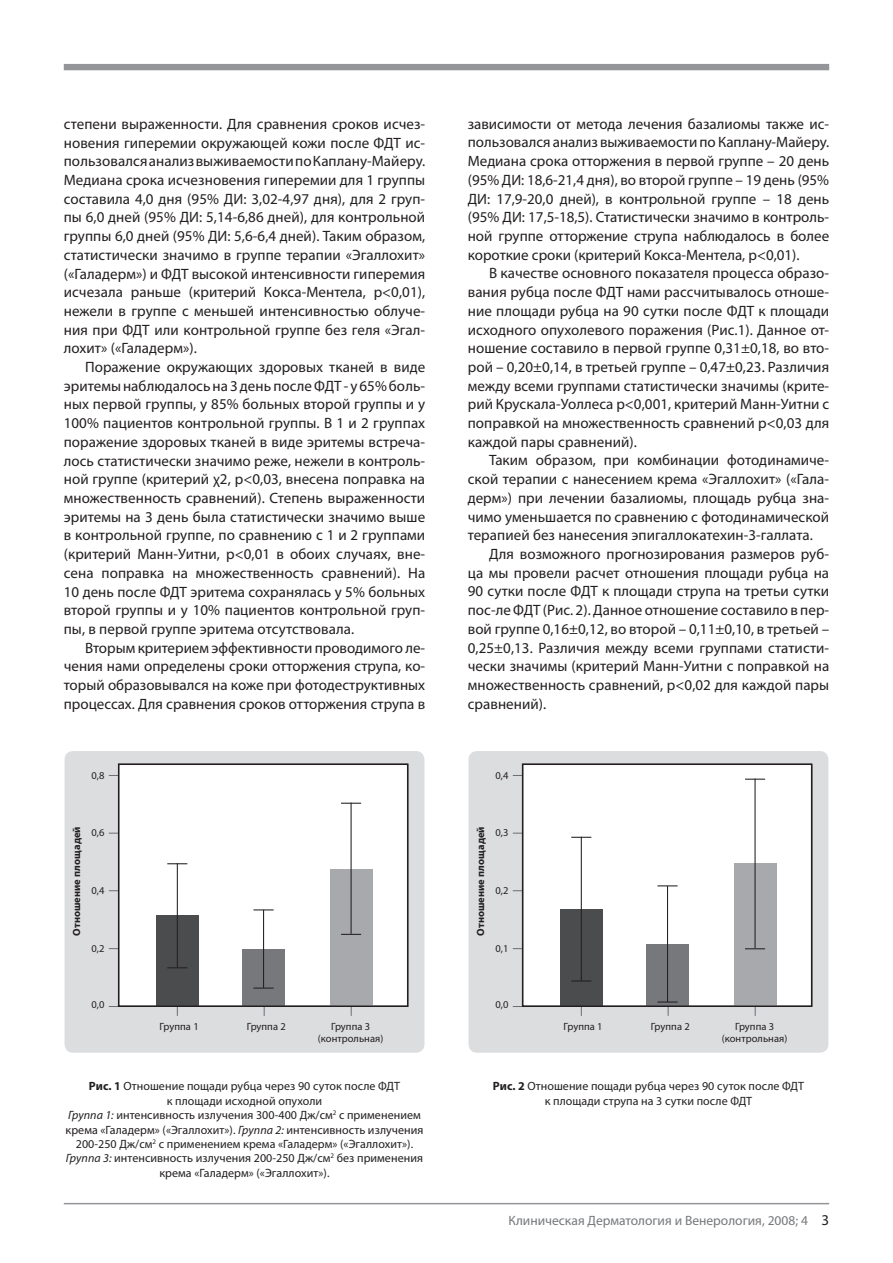
<style>
.page{position:relative;width:893px;height:1263px;background:#fff}
.page>*{position:absolute;margin:0;border:0;box-sizing:border-box;transform-origin:0 0}
.t1{font:15px/18.8px "Myriad Pro";letter-spacing:.005em;color:#231f20;text-align:justify}
.t2{font:13.5px "Myriad Pro";color:#76787b}
.t3{font:12px/14.4px "Myriad Pro";letter-spacing:.005em;color:#231f20;text-align:center}
.t4{font:10.5px/12.6px "Myriad Pro";letter-spacing:.005em;color:#231f20;text-align:center}
.t5{font:700 10.5px "Myriad Pro";letter-spacing:.005em;color:#231f20}
.s1{font-weight:700}
.s2{font-style:italic}
.s3{font-size:15px;color:#231f20}
</style>
<div class="page">
<div style="left:64px;top:64px;width:765px;height:6px;background:#939598"></div>
<hr style="left:64px;top:1203px;width:765px;height:1px;background:#939598">
<div style="left:65px;top:751px;width:359px;height:302px;background:#dcdddf;border-radius:9px"></div>
<div style="left:119px;top:764px;width:289px;height:242px;background:#fff"></div>
<div style="left:156px;top:916px;width:43px;height:90px;background:#4b4c4d"></div>
<div style="left:242px;top:949px;width:43px;height:58px;background:#76787b"></div>
<div style="left:330px;top:869px;width:42px;height:137px;background:#a8a9ad"></div>
<hr style="left:177px;top:863px;width:1px;height:104px;background:#231f20">
<svg style="left:167px;top:863px;width:20px;height:1px"></svg>
<svg style="left:167px;top:967px;width:20px;height:1px"></svg>
<hr style="left:263px;top:910px;width:1px;height:78px;background:#231f20">
<svg style="left:253px;top:909px;width:21px;height:1px"></svg>
<svg style="left:253px;top:987px;width:21px;height:1px"></svg>
<hr style="left:351px;top:803px;width:1px;height:131px;background:#231f20">
<svg style="left:341px;top:803px;width:20px;height:1px"></svg>
<svg style="left:341px;top:934px;width:20px;height:1px"></svg>
<div style="left:118px;top:763px;width:290px;height:244px;border:2px solid #231f20"></div>
<div style="left:468px;top:751px;width:360px;height:302px;background:#dcdddf;border-radius:9px"></div>
<div style="left:523px;top:764px;width:289px;height:242px;background:#fff"></div>
<div style="left:560px;top:910px;width:43px;height:96px;background:#4b4c4d"></div>
<div style="left:646px;top:944px;width:43px;height:63px;background:#76787b"></div>
<div style="left:734px;top:863px;width:42px;height:143px;background:#a8a9ad"></div>
<hr style="left:581px;top:837px;width:1px;height:144px;background:#231f20">
<svg style="left:571px;top:837px;width:20px;height:1px"></svg>
<svg style="left:571px;top:980px;width:20px;height:1px"></svg>
<hr style="left:667px;top:886px;width:1px;height:116px;background:#231f20">
<svg style="left:657px;top:885px;width:21px;height:1px"></svg>
<svg style="left:657px;top:1001px;width:21px;height:15px"></svg>
<hr style="left:754px;top:779px;width:2px;height:169px;background:#231f20">
<svg style="left:745px;top:779px;width:20px;height:1px"></svg>
<svg style="left:745px;top:948px;width:20px;height:1px"></svg>
<div style="left:522px;top:763px;width:290px;height:244px;border:2px solid #231f20"></div>
<p class="t1" style="left:64px;top:115px;width:363px">степени выраженности. Для сравнения сроков исчез&shy;новения гиперемии окружающей кожи после ФДТ ис&shy;пользовался анализ выживаемости по Каплану-Майеру.<br>Медиана срока исчезновения гиперемии для 1 группы составила 4,0 дня (95% ДИ: 3,02-4,97 дня), для 2 груп&shy;пы 6,0 дней (95% ДИ: 5,14-6,86 дней), для контрольной группы 6,0 дней (95% ДИ: 5,6-6,4 дней). Таким образом, статистически значимо в группе терапии «Эгаллохит» («Галадерм») и ФДТ высокой интенсивности гиперемия исчезала раньше (критерий Кокса-Ментела, р&lt;0,01), нежели в группе с меньшей интенсивностью облуче&shy;ния при ФДТ или контрольной группе без геля «Эгал&shy;лохит» («Галадерм»).</p>
<p class="t1" style="left:64px;top:358px;width:363px;text-indent:21px">Поражение окружающих здоровых тканей в виде эритемы наблюдалось на 3 день после ФДТ - у 65% боль&shy;ных первой группы, у 85% больных второй группы и у 100% пациентов контрольной группы. В 1 и 2 группах поражение здоровых тканей в виде эритемы встреча&shy;лось статистически значимо реже, нежели в контроль&shy;ной группе (критерий χ2, р&lt;0,03, внесена поправка на множественность сравнений). Степень выраженности эритемы на 3 день была статистически значимо выше в контрольной группе, по сравнению с 1 и 2 группами (критерий Манн-Уитни, р&lt;0,01 в обоих случаях, вне&shy;сена поправка на множественность сравнений). На 10 день после ФДТ эритема сохранялась у 5% больных второй группы и у 10% пациентов контрольной груп&shy;пы, в первой группе эритема отсутствовала.</p>
<p class="t1" style="left:64px;top:638px;width:363px;text-indent:21px">Вторым критерием эффективности проводимого ле&shy;чения нами определены сроки отторжения струпа, ко&shy;торый образовывался на коже при фотодеструктивных процессах. Для сравнения сроков отторжения струпа в</p>
<p class="t1" style="left:468px;top:115px;width:363px">зависимости от метода лечения базалиомы также ис&shy;пользовался анализ выживаемости по Каплану-Майеру.<br>Медиана срока отторжения в первой группе – 20 день (95% ДИ: 18,6-21,4 дня), во второй группе – 19 день (95% ДИ: 17,9-20,0 дней), в контрольной группе – 18 день (95% ДИ: 17,5-18,5). Статистически значимо в контроль&shy;ной группе отторжение струпа наблюдалось в более короткие сроки (критерий Кокса-Ментела, р&lt;0,01).</p>
<p class="t1" style="left:468px;top:264px;width:363px;text-indent:21px">В качестве основного показателя процесса образо&shy;вания рубца после ФДТ нами рассчитывалось отноше&shy;ние площади рубца на 90 сутки после ФДТ к площади исходного опухолевого поражения (Рис.1). Данное от&shy;ношение составило в первой группе 0,31±0,18, во вто&shy;рой – 0,20±0,14, в третьей группе – 0,47±0,23. Различия между всеми группами статистически значимы (крите&shy;рий Крускала-Уоллеса р&lt;0,001, критерий Манн-Уитни с поправкой на множественность сравнений р&lt;0,03 для каждой пары сравнений).</p>
<p class="t1" style="left:468px;top:451px;width:363px;text-indent:21px">Таким образом, при комбинации фотодинамиче&shy;ской терапии с нанесением крема «Эгаллохит» («Гала&shy;дерм») при лечении базалиомы, площадь рубца зна&shy;чимо уменьшается по сравнению с фотодинамической терапией без нанесения эпигаллокатехин-3-галлата.</p>
<p class="t1" style="left:468px;top:545px;width:363px;text-indent:21px">Для возможного прогнозирования размеров руб&shy;ца мы провели расчет отношения площади рубца на 90 сутки после ФДТ к площади струпа на третьи сутки пос-ле ФДТ (Рис. 2). Данное отношение составило в пер&shy;вой группе 0,16±0,12, во второй – 0,11±0,10, в третьей – 0,25±0,13. Различия между всеми группами статисти&shy;чески значимы (критерий Манн-Уитни с поправкой на множественность сравнений, р&lt;0,02 для каждой пары сравнений).</p>
<p class="t4" style="left:91px;top:769px;width:15px">0,8</p>
<p class="t4" style="left:495px;top:769px;width:15px">0,4</p>
<p class="t5" style="left:71px;top:936px;width:111px;rotate:-90deg">Отношение площадей</p>
<p class="t4" style="left:91px;top:827px;width:15px">0,6</p>
<p class="t4" style="left:91px;top:884px;width:15px">0,4</p>
<p class="t5" style="left:475px;top:936px;width:111px;rotate:-90deg">Отношение площадей</p>
<p class="t4" style="left:495px;top:827px;width:15px">0,3</p>
<p class="t4" style="left:495px;top:884px;width:15px">0,2</p>
<p class="t4" style="left:91px;top:942px;width:15px">0,2</p>
<p class="t4" style="left:495px;top:942px;width:15px">0,1</p>
<p class="t4" style="left:91px;top:998px;width:15px">0,0</p>
<p class="t4" style="left:495px;top:998px;width:15px">0,0</p>
<p class="t4" style="left:160px;top:1020px;width:41px">Группа 1</p>
<p class="t4" style="left:247px;top:1020px;width:41px">Группа 2</p>
<p class="t4" style="left:318px;top:1020px;width:67px">Группа 3 (контрольная)</p>
<p class="t4" style="left:564px;top:1020px;width:41px">Группа 1</p>
<p class="t4" style="left:651px;top:1020px;width:41px">Группа 2</p>
<p class="t4" style="left:722px;top:1020px;width:67px">Группа 3 (контрольная)</p>
<p class="t3" style="left:66px;top:1079px;width:359px"><span class="s1">Рис. 1</span> Отношение пощади рубца через 90 суток после ФДТ<br>к площади исходной опухоли<br><span class="s2">Группа 1:</span> интенсивность излучения 300-400 Дж/см<sup>2</sup> с применением крема «Галадерм» («Эгаллохит»). <span class="s2">Группа 2:</span> интенсивность излучения 200-250 Дж/см<sup>2</sup> с применением крема «Галадерм» («Эгаллохит»).<br><span class="s2">Группа 3:</span> интенсивность излучения 200-250 Дж/см<sup>2</sup> без применения крема «Галадерм» («Эгаллохит»).</p>
<p class="t3" style="left:493px;top:1079px;width:313px"><span class="s1">Рис. 2</span> Отношение пощади рубца через 90 суток после ФДТ к площади струпа на 3 сутки после ФДТ</p>
<p class="t2" style="left:508px;top:1213px;width:322px">Клиническая Дерматология и Венерология, 2008; 4 <span class="s3">3</span></p>
</div>
